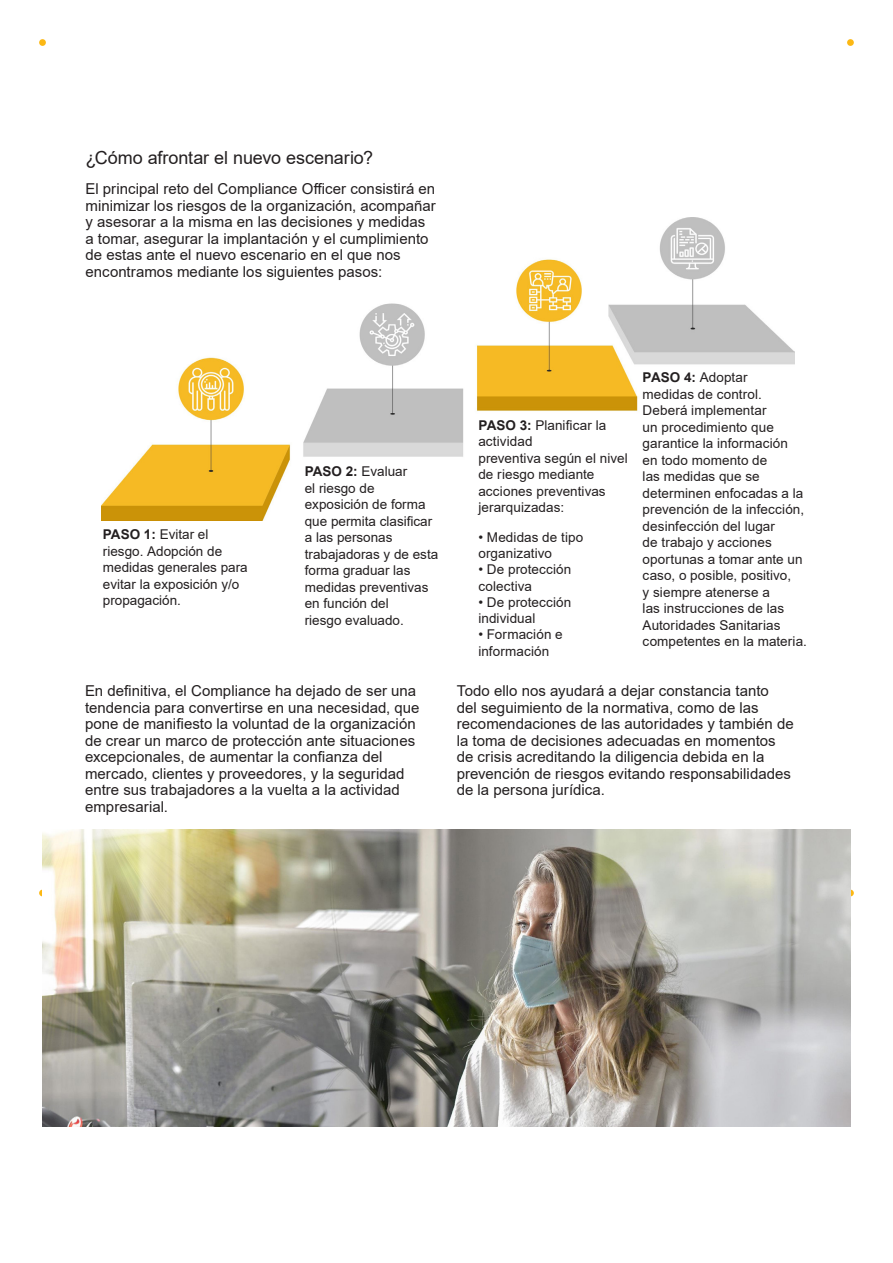
<style>
.page{position:relative;width:893px;height:1263px;background:#fff}
.page>*{position:absolute;margin:0;border:0;box-sizing:border-box;transform-origin:0 0}
.Body_Copy{font:18px "Arial";letter-spacing:-.005em;color:#231f20}
.Body_Copy-2{font:15px/16.5px "Arial";color:#231f20}
.TOC_-_Header{font:13.5px/16.5px "Arial";letter-spacing:.005em;color:#231f20}
.s1{font-weight:700}
</style>
<div class="page">
<img style="left:101px;top:217px;width:694px;height:303px">
<svg style="left:39px;top:890px;width:7px;height:6px"></svg>
<svg style="left:847px;top:890px;width:7px;height:6px"></svg>
<div style="left:39px;top:39px;width:7px;height:7px;background:#fcb814;border-radius:50%"></div>
<div style="left:847px;top:39px;width:7px;height:7px;background:#fcb814;border-radius:50%"></div>
<img style="left:43px;top:829px;width:807px;height:298px">
<p class="Body_Copy" style="left:85px;top:145px;width:289px">¿Cómo afrontar el nuevo escenario?</p>
<p class="Body_Copy-2" style="left:85px;top:181px;width:352px">El principal reto del Compliance Officer consistirá en minimizar los riesgos de la organización, acompañar y asesorar a la misma en las decisiones y medidas a tomar, asegurar la implantación y el cumplimiento de estas ante el nuevo escenario en el que nos encontramos mediante los siguientes pasos:</p>
<p class="TOC_-_Header" style="left:103px;top:526px;width:146px"><span class="s1">PASO 1:</span> Evitar el riesgo. Adopción de medidas generales para evitar la exposición y/o propagación.</p>
<p class="TOC_-_Header" style="left:305px;top:463px;width:135px"><span class="s1">PASO 2:</span> Evaluar<br>el riesgo de exposición de forma que permita clasificar a las personas trabajadoras y de esta forma graduar las medidas preventivas en función del<br>riesgo evaluado.</p>
<p class="TOC_-_Header" style="left:478px;top:417px;width:151px"><span class="s1">PASO 3:</span> Planificar la actividad<br>preventiva según el nivel de riesgo mediante acciones preventivas jerarquizadas:</p>
<p class="TOC_-_Header" style="left:478px;top:529px;width:106px">• Medidas de tipo organizativo</p>
<p class="TOC_-_Header" style="left:478px;top:561px;width:95px">• De protección colectiva</p>
<p class="TOC_-_Header" style="left:478px;top:594px;width:95px">• De protección individual</p>
<p class="TOC_-_Header" style="left:478px;top:626px;width:86px">• Formación e información</p>
<p class="TOC_-_Header" style="left:643px;top:369px;width:166px"><span class="s1">PASO 4:</span> Adoptar<br>medidas de control.<br>Deberá implementar<br>un procedimiento que garantice la información<br>en todo momento de<br>las medidas que se determinen enfocadas a la prevención de la infección, desinfección del lugar<br>de trabajo y acciones oportunas a tomar ante un caso, o posible, positivo,<br>y siempre atenerse a<br>las instrucciones de las<br>Autoridades Sanitarias competentes en la materia.</p>
<p class="Body_Copy-2" style="left:85px;top:682px;width:336px">En definitiva, el Compliance ha dejado de ser una tendencia para convertirse en una necesidad, que pone de manifiesto la voluntad de la organización de crear un marco de protección ante situaciones excepcionales, de aumentar la confianza del mercado, clientes y proveedores, y la seguridad entre sus trabajadores a la vuelta a la actividad empresarial.</p>
<p class="Body_Copy-2" style="left:457px;top:682px;width:339px">Todo ello nos ayudará a dejar constancia tanto<br>del seguimiento de la normativa, como de las recomendaciones de las autoridades y también de la toma de decisiones adecuadas en momentos de crisis acreditando la diligencia debida en la prevención de riesgos evitando responsabilidades de la persona jurídica.</p>
</div>
